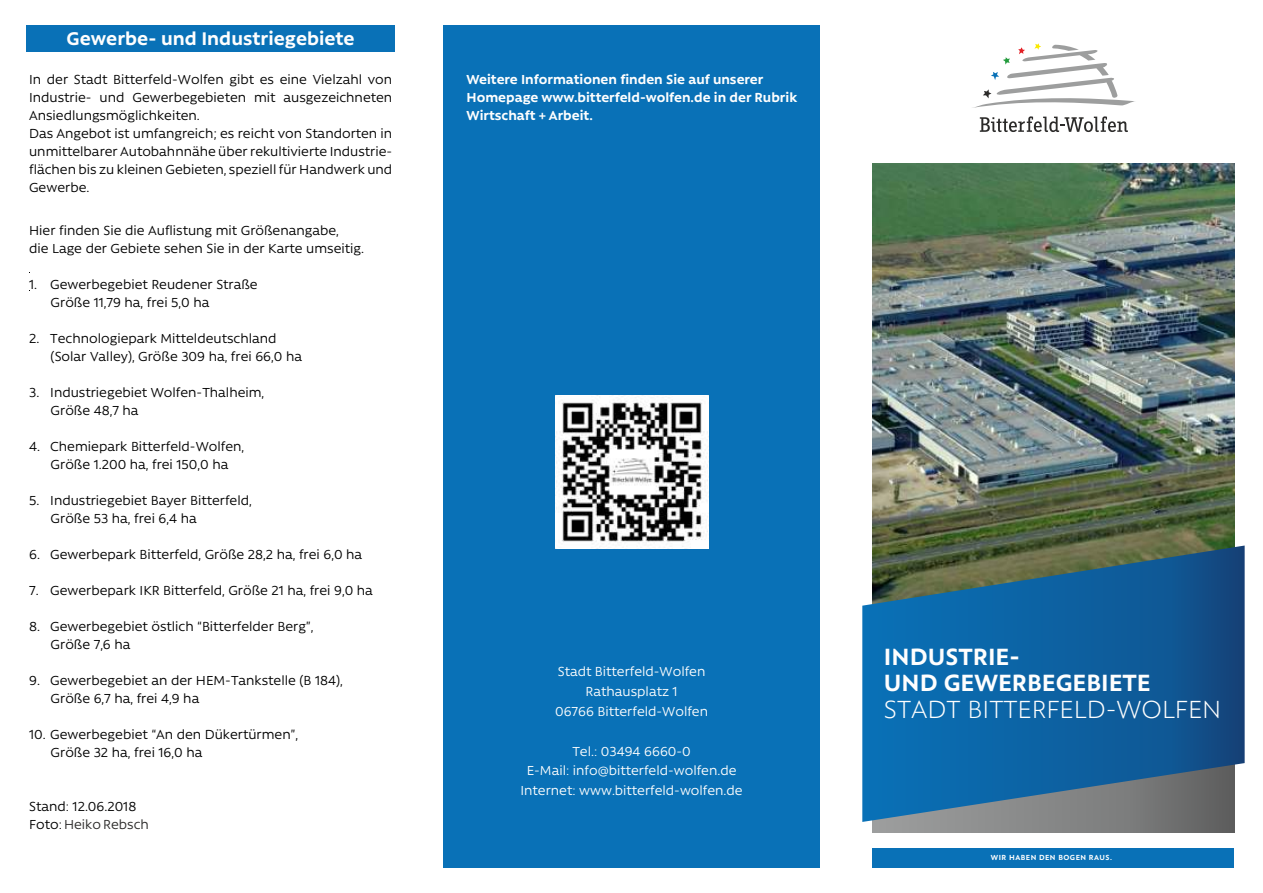
<style>
.page{position:relative;width:1263px;height:893px;background:#fff}
.page>*{position:absolute;margin:0;border:0;box-sizing:border-box;transform-origin:0 0}
.t1{font:300 28.5px "Rawson";color:#fefefe}
.t2{font:700 27px/26px "Rawson";color:#fefefe}
.t3{font:700 21px "Rawson";color:#fefefe}
.t4{font:15px/18px "Rawson";color:#000}
.t5{font:15px/19.8px "Rawson";color:#fefefe;text-align:center}
.t6{font:700 15px/18px "Rawson";color:#fefefe}
.t7{font:700 8.4px "Rawson";letter-spacing:.055em;color:#fefefe}
.s1{color:#2b2a29}
</style>
<div class="page">
<div style="left:873px;top:370px;width:361px;height:462px;background:linear-gradient(to right,#a1a2a2,#656666)"></div>
<svg style="left:972px;top:43px;width:163px;height:65px"></svg>
<svg style="left:980px;top:116px;width:148px;height:16px"></svg>
<img style="left:873px;top:164px;width:361px;height:381px">
<svg style="left:862px;top:545px;width:382px;height:277px;background:#236493"></svg>
<div style="left:873px;top:848px;width:361px;height:19px;background:#0971b7"></div>
<div style="left:27px;top:25px;width:368px;height:26px;background:#0971b7"></div>
<div style="left:444px;top:25px;width:376px;height:842px;background:#0971b7"></div>
<img style="left:555px;top:395px;width:153px;height:153px">
<h3 class="t3" style="left:67px;top:31px;width:290px">Gewerbe- und Industriegebiete</h3>
<p class="t4" style="left:29px;top:72px;width:365px">In der Stadt Bitterfeld-Wolfen gibt es eine Vielzahl von Industrie- und Gewerbegebieten mit ausgezeichneten Ansiedlungsmöglichkeiten.<br>Das Angebot ist umfangreich; es reicht von Standorten in unmittelbarer Autobahnnähe über rekultivierte Industrie&shy;flächen bis zu kleinen Gebieten, speziell für Handwerk und Gewerbe.</p>
<p class="t4" style="left:29px;top:222px;width:336px">Hier finden Sie die Auflistung mit Größenangabe,<br>die Lage der Gebiete sehen Sie in der Karte umseitig.</p>
<p class="t4" style="left:51px;top:276px;width:209px;text-indent:-22px">1. Gewerbegebiet Reudener Straße<br>Größe 11,79 ha, frei 5,0 ha</p>
<p class="t4" style="left:51px;top:330px;width:253px;text-indent:-22px">2. Technologiepark Mitteldeutschland (Solar Valley), Größe 309 ha, frei 66,0 ha</p>
<p class="t4" style="left:51px;top:384px;width:215px;text-indent:-22px">3. Industriegebiet Wolfen-Thalheim,<br>Größe 48,7 ha</p>
<p class="t4" style="left:29px;top:438px;width:216px;text-align:center">4. Chemiepark Bitterfeld-Wolfen,<br>Größe 1.200 ha, frei 150,0 ha</p>
<p class="t4" style="left:51px;top:492px;width:203px;text-indent:-22px">5. Industriegebiet Bayer Bitterfeld,<br>Größe 53 ha, frei 6,4 ha</p>
<p class="t4" style="left:29px;top:546px;width:335px">6. Gewerbepark Bitterfeld, Größe 28,2 ha, frei 6,0 ha</p>
<p class="t4" style="left:29px;top:582px;width:345px">7. Gewerbepark IKR Bitterfeld, Größe 21 ha, frei 9,0 ha</p>
<p class="t4" style="left:51px;top:618px;width:264px;text-indent:-22px">8. Gewerbegebiet östlich “Bitterfelder Berg”,<br>Größe 7,6 ha</p>
<p class="t4" style="left:51px;top:672px;width:294px;text-indent:-22px">9. Gewerbegebiet an der HEM-Tankstelle (B 184),<br>Größe 6,7 ha, frei 4,9 ha</p>
<p class="t4" style="left:51px;top:726px;width:249px;text-indent:-22px">10. Gewerbegebiet “An den Dükertürmen”,<br>Größe 32 ha, frei 16,0 ha</p>
<p class="t4" style="left:29px;top:798px;width:121px">Stand: 12.06.2018<br>Foto: <span class="s1">Heiko Rebsch</span></p>
<p class="t6" style="left:467px;top:72px;width:332px">Weitere Informationen finden Sie auf unserer<br>Homepage www.bitterfeld-wolfen.de in der Rubrik<br>Wirtschaft + Arbeit.</p>
<p class="t5" style="left:555px;top:663px;width:154px">Stadt Bitterfeld-Wolfen<br>Rathausplatz 1<br>06766 Bitterfeld-Wolfen</p>
<p class="t5" style="left:520px;top:742px;width:224px">Tel.: 03494 6660-0<br>E-Mail: info@bitterfeld-wolfen.de<br>Internet: www.bitterfeld-wolfen.de</p>
<h2 class="t2" style="left:884px;top:646px;width:268px">INDUSTRIE-<br>UND GEWERBEGEBIETE</h2>
<h1 class="t1" style="left:884px;top:699px;width:339px">STADT BITTERFELD-WOLFEN</h1>
<p class="t7" style="left:991px;top:855px;width:123px">WIR HABEN DEN BOGEN RAUS.</p>
</div>
